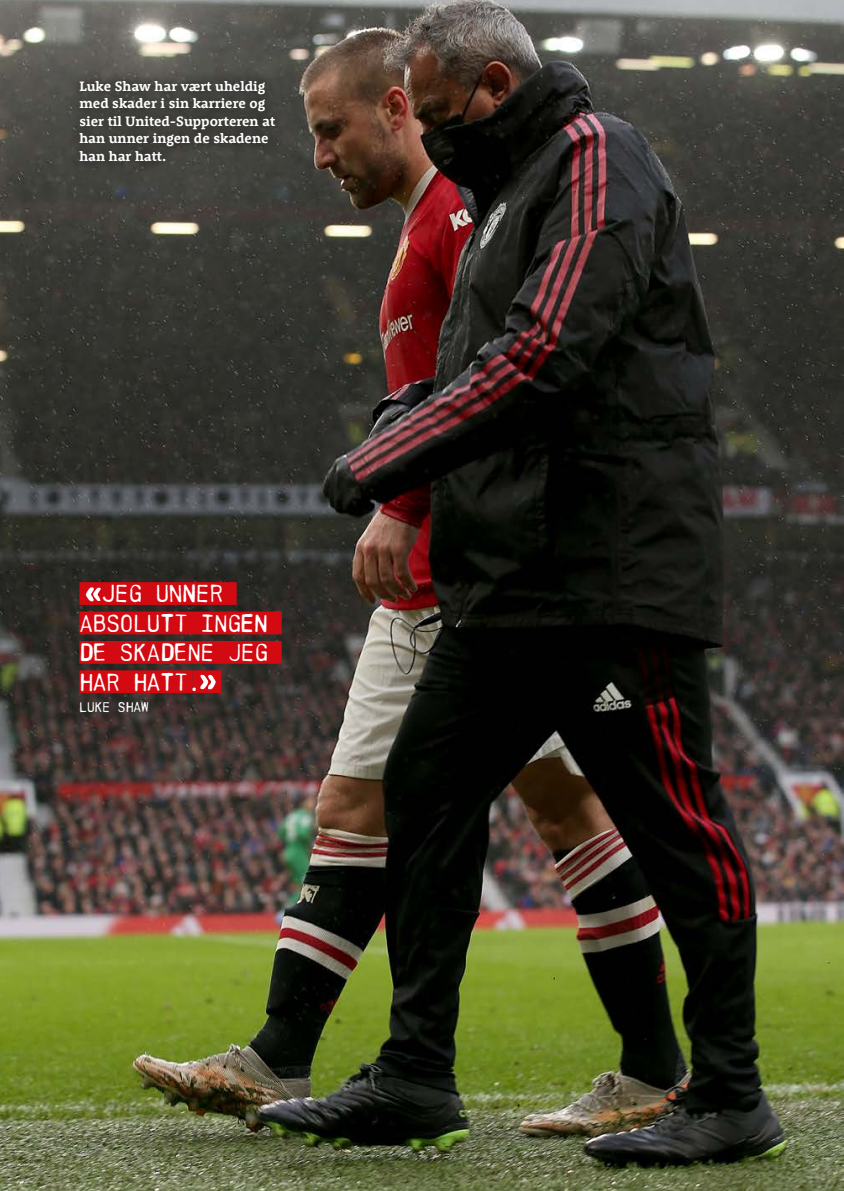
<style>
.page{position:relative;width:844px;height:1191px;background:#fff}
.page>*{position:absolute;margin:0;border:0;box-sizing:border-box;transform-origin:0 0}
.t1{font:24.5px/29.4px "PRINTF";color:#fff}
.t2{font:700 14px/17.5px "Rooney";color:#fff}
.t3{font:14px "PRINTF";color:#fff}
.s1{font-size:52.5px}
</style>
<div class="page">
<img style="left:0;top:0;width:843px;height:1191px">
<div style="left:79px;top:582px;width:23px;height:23px;background:#d30a11"></div>
<div style="left:102px;top:582px;width:134px;height:23px;background:#d30a11"></div>
<div style="left:79px;top:611px;width:202px;height:23px;background:#d30a11"></div>
<div style="left:79px;top:641px;width:202px;height:23px;background:#d30a11"></div>
<div style="left:79px;top:670px;width:113px;height:23px;background:#d30a11"></div>
<div style="left:192px;top:670px;width:29px;height:23px;background:#d30a11"></div>
<div style="left:70px;top:71px;width:214px;height:100px;background:#000;opacity:.75"></div>
<p class="t2" style="left:79px;top:77px;width:197px">Luke Shaw har vært uheldig med skader i sin karriere og sier til United-Supporteren at han unner ingen de skadene han har hatt.</p>
<h1 class="t1" style="left:79px;top:579px;width:190px"><span class="s1">«</span>JEG UNNER<br>ABSOLUTT INGEN<br>DE SKADENE JEG</h1>
<h1 class="t1" style="left:79px;top:667px;width:143px">HAR HATT.<span class="s1">»</span></h1>
<p class="t3" style="left:79px;top:699px;width:71px">LUKE SHAW</p>
</div>
